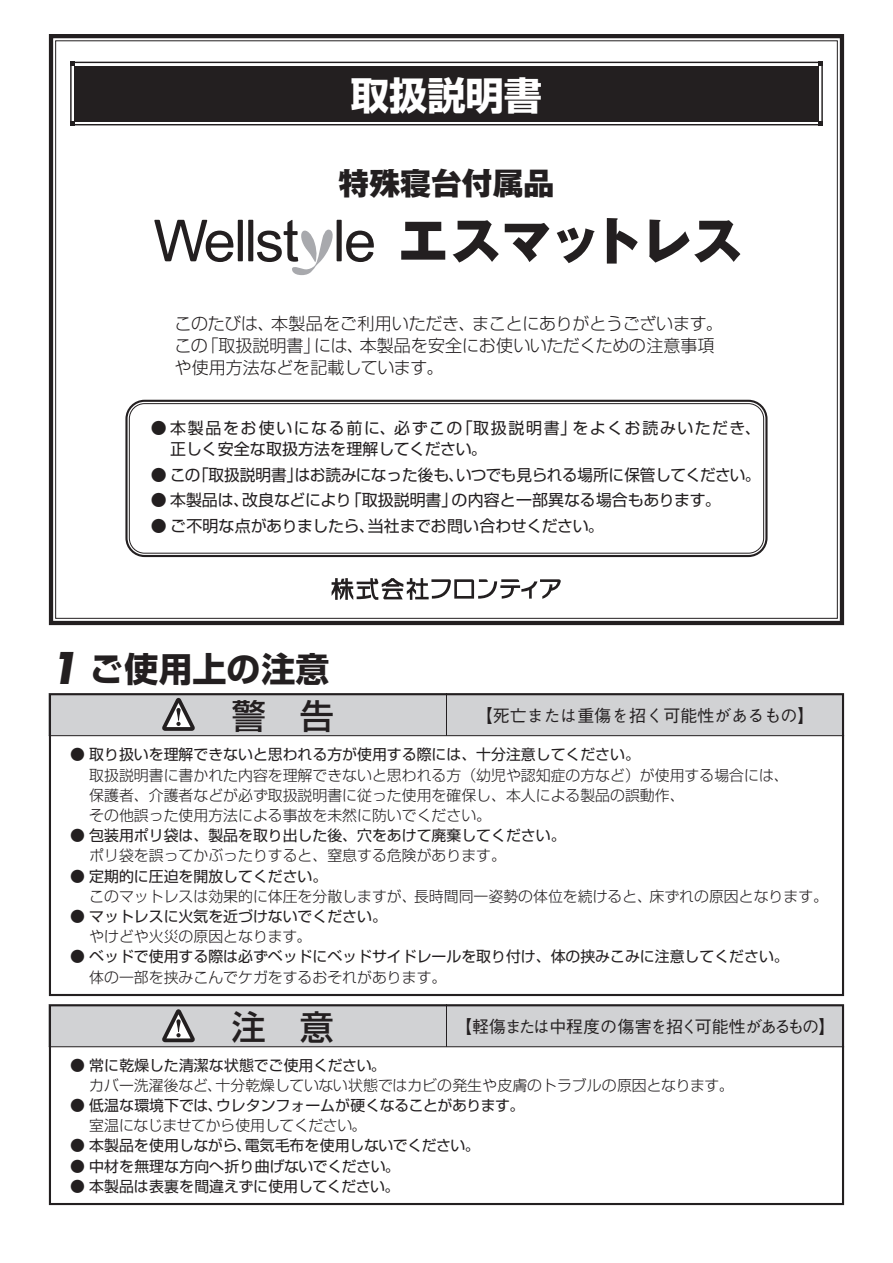
<style>
.page{position:relative;width:893px;height:1263px;background:#fff}
.page>*{position:absolute;margin:0;border:0;box-sizing:border-box;transform-origin:0 0}
.t1{font:800 51px "Gothic MB101 Pro";letter-spacing:-.02em;color:#231f20}
.t2{font:700 38.25px "Shin Go Pro";color:#fff}
.t3{font:700 34.05px/47.1px "Shin Go Pro";color:#231f20;text-align:right}
.t4{font:500 34.05px "Shin Go Pro";color:#231f20}
.t5{font:800 30.9px "Gothic MB101 Pro";color:#231f20}
.t6{font:300 16.95px/22.4px "Shin Go Pro";letter-spacing:-.015em;color:#231f20}
.t7{font:500 16.95px "Gothic BBB Pro";letter-spacing:-.055em;color:#231f20}
.t8{font:500 16.95px "Gothic BBB Pro";letter-spacing:-.015em;color:#231f20}
.t9{font:15.9px "Shin Go Pro";color:#231f20}
.t10{font:15.9px/21.3px "Shin Go Pro";letter-spacing:.085em;color:#231f20}
.t11{font:15.9px "Shin Go Pro";letter-spacing:-.03em;color:#231f20}
.t12{font:14.85px "Shin Go Pro";color:#231f20}
.t13{font:300 14.85px/20.2px "Shin Go Pro";color:#231f20}
.t14{font:300 14.85px "Shin Go Pro";letter-spacing:-.03em;color:#231f20}
.s1{font-family:"Futura Std";font-style:italic;font-size:42.45px}
.s2{font-weight:500}
</style>
<div class="page">
<div style="left:49px;top:34px;width:795px;height:591px;border:4px solid #231f20"></div>
<div style="left:70px;top:62px;width:753px;height:63px;border:1px solid #231f20"></div>
<svg style="left:70px;top:62px;width:4px;height:4px"></svg>
<svg style="left:70px;top:121px;width:4px;height:4px"></svg>
<svg style="left:818px;top:62px;width:5px;height:4px"></svg>
<svg style="left:818px;top:121px;width:5px;height:4px"></svg>
<div style="left:74px;top:66px;width:744px;height:55px;background:#231f20"></div>
<div style="left:125px;top:400px;width:642px;height:157px;border:2px solid #231f20;border-radius:18px"></div>
<div style="left:129px;top:403px;width:635px;height:150px;border:1px solid #231f20;border-radius:15px"></div>
<div style="left:49px;top:693px;width:795px;height:43px;background:#d1d2d4"></div>
<div style="left:49px;top:693px;width:795px;height:303px;border:2px solid #231f20"></div>
<svg style="left:162px;top:698px;width:33px;height:33px"></svg>
<hr style="left:49px;top:735px;width:795px;height:1px;background:#231f20">
<hr style="left:446px;top:693px;width:1px;height:43px;background:#231f20">
<div style="left:49px;top:1004px;width:795px;height:43px;background:#d1d2d4"></div>
<div style="left:49px;top:1004px;width:795px;height:201px;border:2px solid #231f20"></div>
<svg style="left:162px;top:1009px;width:33px;height:33px"></svg>
<hr style="left:49px;top:1046px;width:795px;height:1px;background:#231f20">
<hr style="left:446px;top:1004px;width:1px;height:43px;background:#231f20">
<svg style="left:332px;top:578px;width:229px;height:22px"></svg>
<svg style="left:257px;top:220px;width:76px;height:55px"></svg>
<div style="left:238px;top:220px;width:5px;height:41px;background:#231f20"></div>
<div style="left:337px;top:220px;width:5px;height:41px;background:#231f20"></div>
<div style="left:248px;top:220px;width:5px;height:41px;background:#231f20"></div>
<svg style="left:346px;top:231px;width:28px;height:31px"></svg>
<svg style="left:154px;top:220px;width:80px;height:42px"></svg>
<h2 class="t2" style="left:351px;top:65px;width:193px">取扱説明書</h2>
<h3 class="t5" style="left:339px;top:157px;width:217px">特殊寝台付属品</h3>
<h1 class="t1" style="left:398px;top:198px;width:346px">エスマットレス</h1>
<p class="t6" style="left:174px;top:310px;width:550px">このたびは、本製品をご利用いただき、まことにありがとうございます。この「取扱説明書」には、本製品を安全にお使いいただくための注意事項や使用方法などを記載しています。</p>
<p class="t10" style="left:170px;top:415px;width:592px;text-indent:-19px">● 本製品をお使いになる前に、必ずこの「取扱説明書」をよくお読みいただき、正しく安全な取扱方法を理解してください。</p>
<p class="t9" style="left:151px;top:461px;width:611px">● この「取扱説明書」はお読みになった後も、いつでも見られる場所に保管してください。</p>
<p class="t9" style="left:151px;top:487px;width:571px">● 本製品は、改良などにより「取扱説明書」の内容と一部異なる場合もあります。</p>
<p class="t11" style="left:151px;top:512px;width:454px">● ご不明な点がありましたら、当社までお問い合わせください。</p>
<h3 class="t3" style="left:49px;top:642px;width:286px"><span class="s1">1</span> ご使用上の注意<span class="s2">　警　告</span></h3>
<p class="t8" style="left:476px;top:702px;width:340px">【死亡または重傷を招く可能性があるもの】</p>
<p class="t12" style="left:70px;top:742px;width:571px">● 取り扱いを理解できないと思われる方が使用する際には、十分注意してください。</p>
<p class="t13" style="left:89px;top:763px;width:701px;text-indent:-19px">　 取扱説明書に書かれた内容を理解できないと思われる方（幼児や認知症の方など）が使用する場合には、保護者、介護者などが必ず取扱説明書に従った使用を確保し、本人による製品の誤動作、<br>その他誤った使用方法による事故を未然に防いでください。</p>
<p class="t12" style="left:70px;top:823px;width:497px">● 包装用ポリ袋は、製品を取り出した後、穴をあけて廃棄してください。</p>
<p class="t13" style="left:70px;top:844px;width:437px">　 ポリ袋を誤ってかぶったりすると、窒息する危険があります。</p>
<p class="t12" style="left:70px;top:864px;width:259px">● 定期的に圧迫を開放してください。</p>
<p class="t13" style="left:89px;top:884px;width:740px">このマットレスは効果的に体圧を分散しますが、長時間同一姿勢の体位を続けると、床ずれの原因となります。</p>
<p class="t12" style="left:70px;top:904px;width:318px">● マットレスに火気を近づけないでください。</p>
<p class="t13" style="left:70px;top:924px;width:243px">　 やけどや火災の原因となります。</p>
<p class="t12" style="left:70px;top:944px;width:720px">● ベッドで使用する際は必ずベッドにベッドサイドレールを取り付け、体の挟みこみに注意してください。</p>
<p class="t13" style="left:70px;top:965px;width:378px">　 体の一部を挟みこんでケガをするおそれがあります。</p>
<h3 class="t4" style="left:198px;top:999px;width:138px">　注　意</h3>
<p class="t7" style="left:455px;top:1013px;width:382px">【軽傷または中程度の傷害を招く可能性があるもの】</p>
<p class="t12" style="left:70px;top:1053px;width:317px">● 常に乾燥した清潔な状態でご使用ください。</p>
<p class="t13" style="left:70px;top:1073px;width:665px">　 カバー洗濯後など、十分乾燥していない状態ではカビの発生や皮膚のトラブルの原因となります。</p>
<p class="t12" style="left:70px;top:1093px;width:456px">● 低温な環境下では、ウレタンフォームが硬くなることがあります。</p>
<p class="t14" style="left:70px;top:1113px;width:298px">　 室温になじませてから使用してください。</p>
<p class="t12" style="left:70px;top:1133px;width:411px">● 本製品を使用しながら、電気毛布を使用しないでください。</p>
<p class="t12" style="left:70px;top:1154px;width:331px">● 中材を無理な方向へ折り曲げないでください。</p>
<p class="t12" style="left:70px;top:1174px;width:331px">● 本製品は表裏を間違えずに使用してください。</p>
</div>
